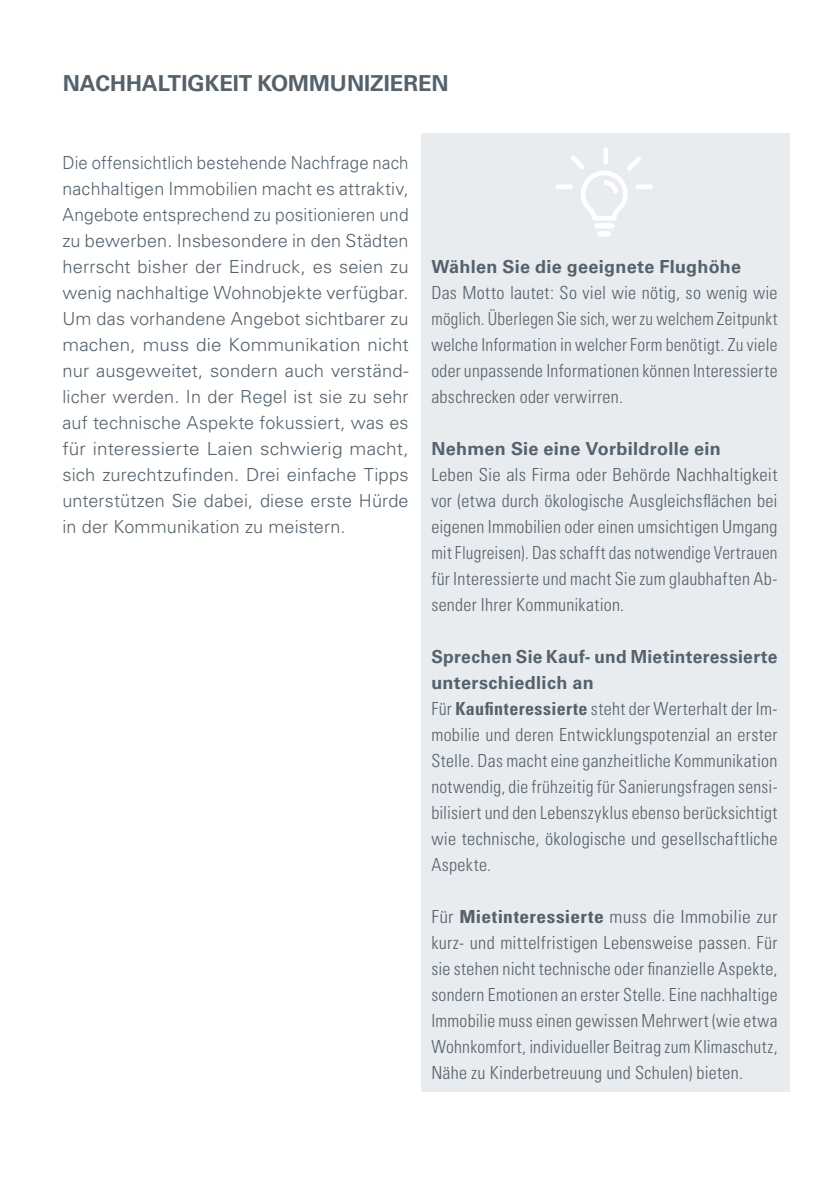
<style>
.page{position:relative;width:840px;height:1191px;background:#fff}
.page>*{position:absolute;margin:0;border:0;box-sizing:border-box;transform-origin:0 0}
.t1{font:700 22px "Univers LT Std";color:#54626c}
.t2{font:300 condensed 18px/26px "Univers LT Std";letter-spacing:.015em;color:#54626c;text-align:justify}
.t3{font:300 18px/26px "Univers LT Std";letter-spacing:.01em;color:#54626c;text-align:justify;scale:.93 1}
.t4{font:300 condensed 18px/26px "Univers LT Std";letter-spacing:.015em;color:#54626c;text-align:justify;scale:1.08 1}
.t5{font:700 18px "Univers LT Std";letter-spacing:.015em;color:#54626c}
.s1{font-weight:700;font-stretch:normal}
.s2{font-weight:700}
</style>
<div class="page">
<div style="left:421px;top:134px;width:368px;height:958px;background:#e9ecee"></div>
<div style="left:597px;top:231px;width:13px;height:6px;background:#fff;border-radius:3px"></div>
<div style="left:593px;top:223px;width:21px;height:5px;background:#fff;border-radius:3px"></div>
<hr style="left:603px;top:147px;width:4px;height:18px;background:#fff;border-radius:2px">
<svg style="left:571px;top:155px;width:69px;height:65px"></svg>
<div style="left:635px;top:184px;width:17px;height:5px;background:#fff;border-radius:2px"></div>
<div style="left:555px;top:184px;width:17px;height:5px;background:#fff;border-radius:2px"></div>
<p class="t1" style="left:63px;top:71px;width:387px">NACHHALTIGKEIT KOMMUNIZIEREN</p>
<p class="t3" style="left:62px;top:150px;width:373px">Die offensichtlich bestehende Nachfrage nach nachhaltigen Immobilien macht es attraktiv, Angebote entsprechend zu positionieren und zu bewerben. Insbesondere in den Städten herrscht bisher der Eindruck, es seien zu wenig nachhaltige Wohnobjekte verfügbar.<br>Um das vorhandene Angebot sichtbarer zu machen, muss die Kommunikation nicht nur ausgeweitet, sondern auch verständ&shy;licher werden. In der Regel ist sie zu sehr auf technische Aspekte fokussiert, was es für interessierte Laien schwierig macht, sich zurechtzufinden. Drei einfache Tipps unterstützen Sie dabei, diese erste Hürde in der Kommunikation zu meistern.</p>
<p class="t5" style="left:431px;top:257px;width:311px">Wählen Sie die geeignete Flughöhe</p>
<p class="t2" style="left:431px;top:280px;width:347px">Das Motto lautet: So viel wie nötig, so wenig wie möglich. Überlegen Sie sich, wer zu welchem Zeitpunkt welche Information in welcher Form benötigt. Zu viele oder unpassende Informationen können Interessierte abschrecken oder verwirren.</p>
<p class="t5" style="left:431px;top:439px;width:291px">Nehmen Sie eine Vorbildrolle ein</p>
<p class="t2" style="left:431px;top:462px;width:347px">Leben Sie als Firma oder Behörde Nachhaltigkeit vor (etwa durch ökologische Ausgleichsflächen bei eigenen Immobilien oder einen umsichtigen Umgang mit Flugreisen). Das schafft das notwendige Vertrauen für Interessierte und macht Sie zum glaubhaften Ab&shy;sender Ihrer Kommunikation.</p>
<p class="t2" style="left:431px;top:644px;width:347px;text-align:left"><span class="s1">Sprechen Sie Kauf- und Mietinteressierte unterschiedlich an<br></span>Für <span class="s2">Kaufinteressierte</span> steht der Werterhalt der Im&shy;mobilie und deren Entwicklungspotenzial an erster Stelle. Das macht eine ganzheitliche Kommunikation notwendig, die frühzeitig für Sanierungsfragen sensi&shy;bilisiert und den Lebenszyklus ebenso berücksichtigt wie technische, ökologische und gesellschaftliche Aspekte.</p>
<p class="t4" style="left:431px;top:904px;width:322px">Für <span class="s2">Mietinteressierte</span> muss die Immobilie zur kurz- und mittelfristigen Lebensweise passen. Für sie stehen nicht technische oder finanzielle Aspekte, sondern Emotionen an erster Stelle. Eine nachhaltige Immobilie muss einen gewissen Mehrwert (wie etwa Wohnkomfort, individueller Beitrag zum Klimaschutz, Nähe zu Kinderbetreuung und Schulen) bieten.</p>
</div>
